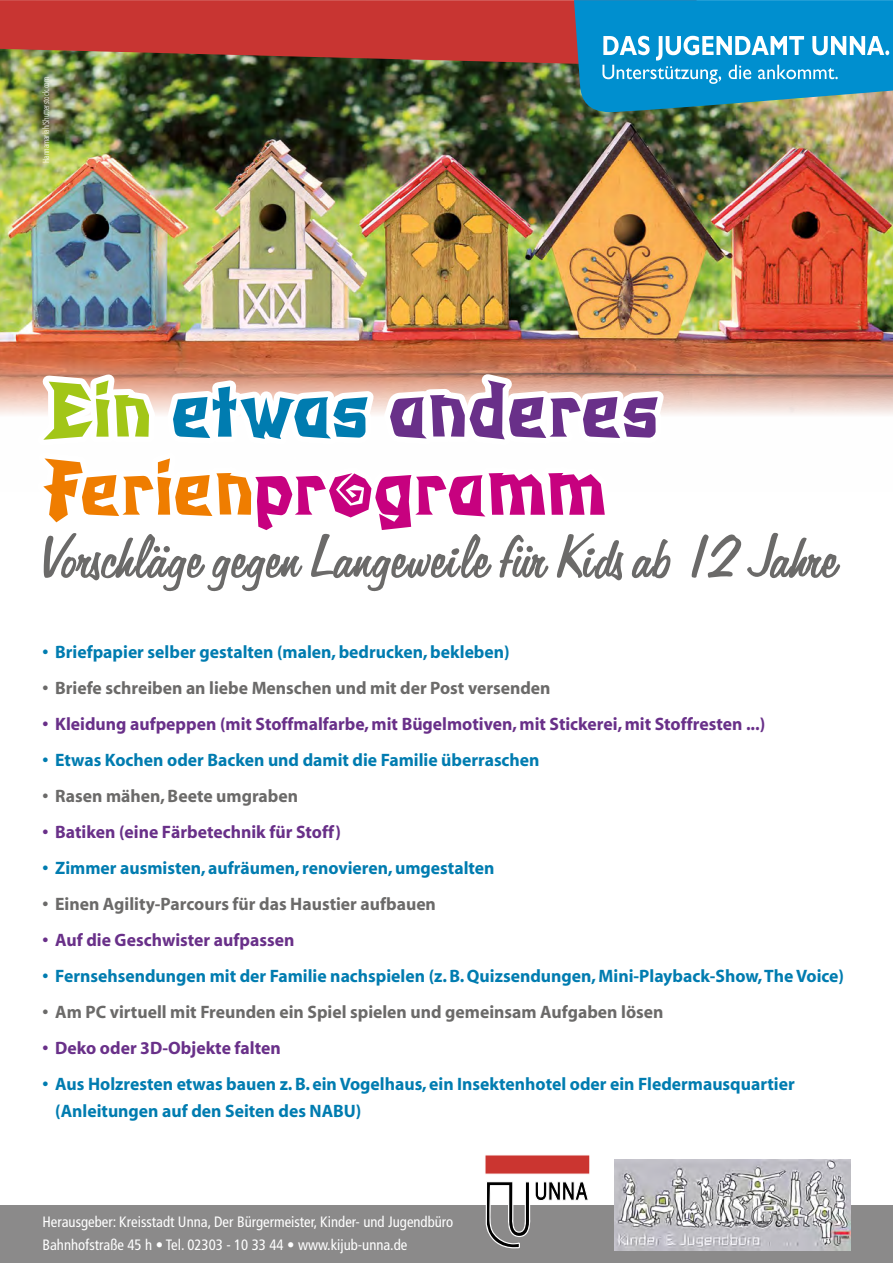
<style>
.page{position:relative;width:893px;height:1263px;background:#fff}
.page>*{position:absolute;margin:0;border:0;box-sizing:border-box;transform-origin:0 0}
.t1{font:81px/78px "Whassis ICG Calm";letter-spacing:.01em;color:#c7017f}
.t2{font:64.5px "Jonathan";color:#6b6a69}
.t3{font:700 18px/27px "Myriad";color:#007cb0}
.t4{font:700 18px "Myriad";color:#6b6a69}
.t5{font:700 18px "Myriad";color:#693089}
.t6{font:condensed 15px/22.5px "Frutiger";color:#fff}
.t7{font:condensed 9px "Frutiger";color:#fff;scale:.8 1}
.s1{color:#a2c617}
.s2{color:#007cb0}
.s3{color:#693089}
.s4{color:#ef7d00}
</style>
<div class="page">
<img style="left:0;top:112px;width:893px;height:303px">
<div style="left:0;top:1205px;width:893px;height:58px;background:#8b8a8a"></div>
<img style="left:0;top:0;width:893px;height:112px">
<img style="left:614px;top:1160px;width:236px;height:90px">
<svg style="left:485px;top:1155px;width:105px;height:19px;background:#cd403b"></svg>
<svg style="left:486px;top:1181px;width:102px;height:67px"></svg>
<svg style="left:13px;top:345px;width:663px;height:70px"></svg>
<p class="t7" style="left:41px;top:163px;width:109px;rotate:-90deg">Hannamariah/Shutterstock.com</p>
<h1 class="t1" style="left:43px;top:369px;width:619px"><span class="s1">Ein</span> <span class="s2">etwas</span> <span class="s3">anderes<br></span><span class="s4">Ferien</span>programm</h1>
<h2 class="t2" style="left:43px;top:519px;width:800px">Vorschläge gegen Langeweile für Kids ab 12 Jahre</h2>
<p class="t3" style="left:43px;top:639px;width:469px">• Briefpapier selber gestalten (malen,bedrucken,bekleben)</p>
<p class="t4" style="left:43px;top:678px;width:509px">• Briefe schreiben an liebe Menschen und mit der Post versenden</p>
<p class="t5" style="left:43px;top:714px;width:724px">• Kleidung aufpeppen (mit Stoffmalfarbe,mit Bügelmotiven,mit Stickerei,mit Stoffresten ...)</p>
<p class="t3" style="left:43px;top:747px;width:499px">• Etwas Kochen oder Backen und damit die Familie überraschen</p>
<p class="t4" style="left:43px;top:786px;width:257px">• Rasen mähen,Beete umgraben</p>
<p class="t5" style="left:43px;top:822px;width:300px">• Batiken (eine Färbetechnik für Stoff)</p>
<p class="t3" style="left:43px;top:855px;width:454px">• Zimmer ausmisten, aufräumen,renovieren,umgestalten</p>
<p class="t4" style="left:42px;top:894px;width:395px">• Einen Agility-Parcours für das Haustier aufbauen</p>
<p class="t5" style="left:42px;top:930px;width:253px">• Auf die Geschwister aufpassen</p>
<p class="t3" style="left:42px;top:963px;width:803px">• Fernsehsendungen mit der Familie nachspielen (z.B.Quizsendungen, Mini-Playback-Show,The Voice)</p>
<p class="t4" style="left:42px;top:1002px;width:622px">• Am PC virtuell mit Freunden ein Spiel spielen und gemeinsam Aufgaben lösen</p>
<p class="t5" style="left:42px;top:1038px;width:240px">• Deko oder 3D-Objekte falten</p>
<p class="t3" style="left:55px;top:1071px;width:741px;text-indent:-13px">• Aus Holzresten etwas bauen z.B. ein Vogelhaus, ein Insektenhotel oder ein Fledermausquartier (Anleitungen auf den Seiten des NABU)</p>
<p class="t6" style="left:43px;top:1211px;width:412px">Herausgeber: Kreisstadt Unna, Der Bürgermeister, Kinder- und Jugendbüro<br>Bahnhofstraße 45 h • Tel. 02303 - 10 33 44 • www.kijub-unna.de</p>
</div>
